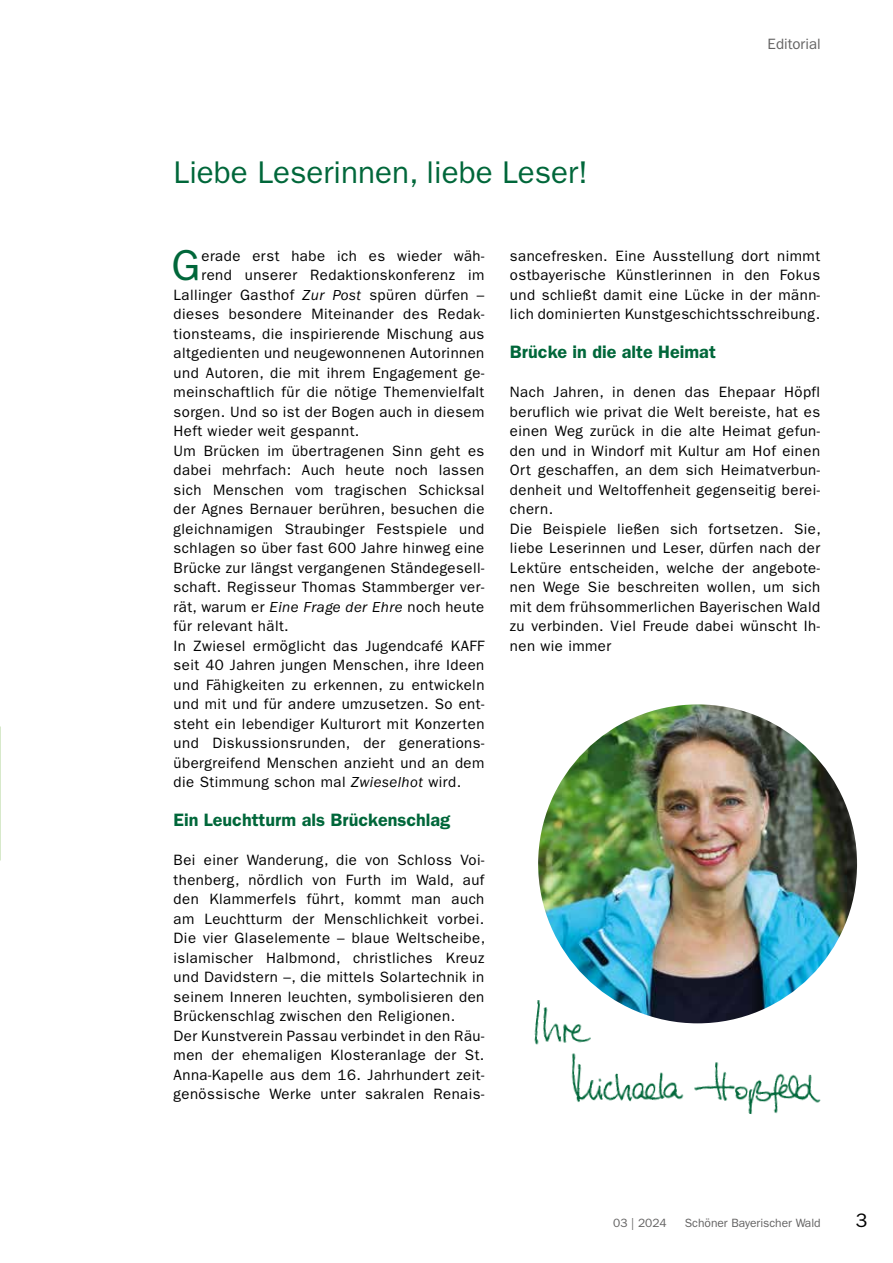
<style>
.page{position:relative;width:893px;height:1263px;background:#fff}
.page>*{position:absolute;margin:0;border:0;box-sizing:border-box;transform-origin:0 0}
.t1{font:43.5px "ITC Franklin Gothic Std";color:#00673a}
.t2{font:31.5px "ITC Franklin Gothic Std";color:#00673a}
.t3{font:19.5px "ITC Franklin Gothic Std";color:#000}
.t4{font:600 18px "ITC Franklin Gothic Std";color:#00673a}
.t5{font:15px/19.5px "ITC Franklin Gothic Std";letter-spacing:.03em;color:#000}
.t6{font:15px "ITC Franklin Gothic Std";color:#646363}
.t7{font:12px "ITC Franklin Gothic Std";color:#646363}
.s1{font-style:italic}
</style>
<div class="page">
<img style="left:538px;top:704px;width:319px;height:319px;border-radius:159px">
<img style="left:571px;top:1062px;width:250px;height:52px">
<img style="left:534px;top:997px;width:81px;height:71px">
<h2 class="t2" style="left:174px;top:154px;width:416px">Liebe Leserinnen, liebe Leser!</h2>
<p class="t6" style="left:768px;top:35px;width:55px">Editorial</p>
<h1 class="t1" style="left:171px;top:240px;width:30px">G</h1>
<p class="t5" style="left:201px;top:246px;width:284px">erade erst habe ich es wieder wäh-</p>
<p class="t5" style="left:201px;top:265px;width:284px">rend unserer Redaktionskonferenz im</p>
<p class="t5" style="left:174px;top:285px;width:312px">Lallinger Gasthof <span class="s1">Zur Post</span> spüren dürfen –</p>
<p class="t5" style="left:174px;top:304px;width:312px">dieses besondere Miteinander des Redak-</p>
<p class="t5" style="left:174px;top:324px;width:312px">tionsteams, die inspirierende Mischung aus</p>
<p class="t5" style="left:174px;top:343px;width:312px">altgedienten und neugewonnenen Autorinnen</p>
<p class="t5" style="left:174px;top:363px;width:312px">und Autoren, die mit ihrem Engagement ge-</p>
<p class="t5" style="left:174px;top:382px;width:312px">meinschaftlich für die nötige Themenvielfalt</p>
<p class="t5" style="left:174px;top:402px;width:312px">sorgen. Und so ist der Bogen auch in diesem</p>
<p class="t5" style="left:174px;top:421px;width:187px">Heft wieder weit gespannt.</p>
<p class="t5" style="left:174px;top:441px;width:312px">Um Brücken im übertragenen Sinn geht es</p>
<p class="t5" style="left:174px;top:460px;width:312px">dabei mehrfach: Auch heute noch lassen</p>
<p class="t5" style="left:174px;top:480px;width:312px">sich Menschen vom tragischen Schicksal</p>
<p class="t5" style="left:174px;top:499px;width:312px">der Agnes Bernauer berühren, besuchen die</p>
<p class="t5" style="left:174px;top:519px;width:312px">gleichnamigen Straubinger Festspiele und</p>
<p class="t5" style="left:174px;top:538px;width:312px">schlagen so über fast 600 Jahre hinweg eine</p>
<p class="t5" style="left:174px;top:558px;width:312px">Brücke zur längst vergangenen Ständegesell-</p>
<p class="t5" style="left:174px;top:577px;width:312px">schaft. Regisseur Thomas Stammberger ver-</p>
<p class="t5" style="left:174px;top:597px;width:312px">rät, warum er <span class="s1">Eine Frage der Ehre</span> noch heute</p>
<p class="t5" style="left:174px;top:616px;width:117px">für relevant hält.</p>
<p class="t5" style="left:174px;top:636px;width:312px">In Zwiesel ermöglicht das Jugendcafé KAFF</p>
<p class="t5" style="left:174px;top:655px;width:312px">seit 40 Jahren jungen Menschen, ihre Ideen</p>
<p class="t5" style="left:174px;top:675px;width:312px">und Fähigkeiten zu erkennen, zu entwickeln</p>
<p class="t5" style="left:174px;top:694px;width:312px">und mit und für andere umzusetzen. So ent-</p>
<p class="t5" style="left:174px;top:714px;width:312px">steht ein lebendiger Kulturort mit Konzerten</p>
<p class="t5" style="left:174px;top:733px;width:312px">und Diskussionsrunden, der generations-</p>
<p class="t5" style="left:174px;top:753px;width:312px">übergreifend Menschen anzieht und an dem</p>
<p class="t5" style="left:174px;top:772px;width:289px">die Stimmung schon mal <span class="s1">Zwieselhot</span> wird.</p>
<p class="t4" style="left:174px;top:809px;width:278px">Ein Leuchtturm als Brückenschlag</p>
<p class="t5" style="left:174px;top:850px;width:313px">Bei einer Wanderung, die von Schloss Voi&shy;thenberg, nördlich von Furth im Wald, auf den Klammerfels führt, kommt man auch am Leuchtturm der Menschlichkeit vorbei.<br>Die vier Glaselemente – blaue Weltscheibe, islamischer Halbmond, christliches Kreuz und Davidstern –, die mittels Solartechnik in seinem Inneren leuchten, symbolisieren den Brückenschlag zwischen den Religionen.<br>Der Kunstverein Passau verbindet in den Räu&shy;men der ehemaligen Klosteranlage der St.<br>Anna-Kapelle aus dem 16. Jahrhundert zeit&shy;genössische Werke unter sakralen Renais-</p>
<p class="t5" style="left:510px;top:246px;width:312px;text-align:justify">sancefresken. Eine Ausstellung dort nimmt ostbayerische Künstlerinnen in den Fokus und schließt damit eine Lücke in der männ&shy;lich dominierten Kunstgeschichtsschreibung.</p>
<p class="t4" style="left:510px;top:341px;width:207px">Brücke in die alte Heimat</p>
<p class="t5" style="left:510px;top:382px;width:312px">Nach Jahren, in denen das Ehepaar Höpfl beruflich wie privat die Welt bereiste, hat es einen Weg zurück in die alte Heimat gefun&shy;den und in Windorf mit Kultur am Hof einen Ort geschaffen, an dem sich Heimatverbun&shy;denheit und Weltoffenheit gegenseitig berei&shy;chern.<br>Die Beispiele ließen sich fortsetzen. Sie, liebe Leserinnen und Leser, dürfen nach der Lektüre entscheiden, welche der angebote&shy;nen Wege Sie beschreiten wollen, um sich mit dem frühsommerlichen Bayerischen Wald zu verbinden. Viel Freude dabei wünscht Ih&shy;nen wie immer</p>
<p class="t7" style="left:613px;top:1216px;width:55px">03 | 2024</p>
<p class="t7" style="left:685px;top:1216px;width:137px">Schöner Bayerischer Wald</p>
<h3 class="t3" style="left:856px;top:1209px;width:13px">3</h3>
</div>
